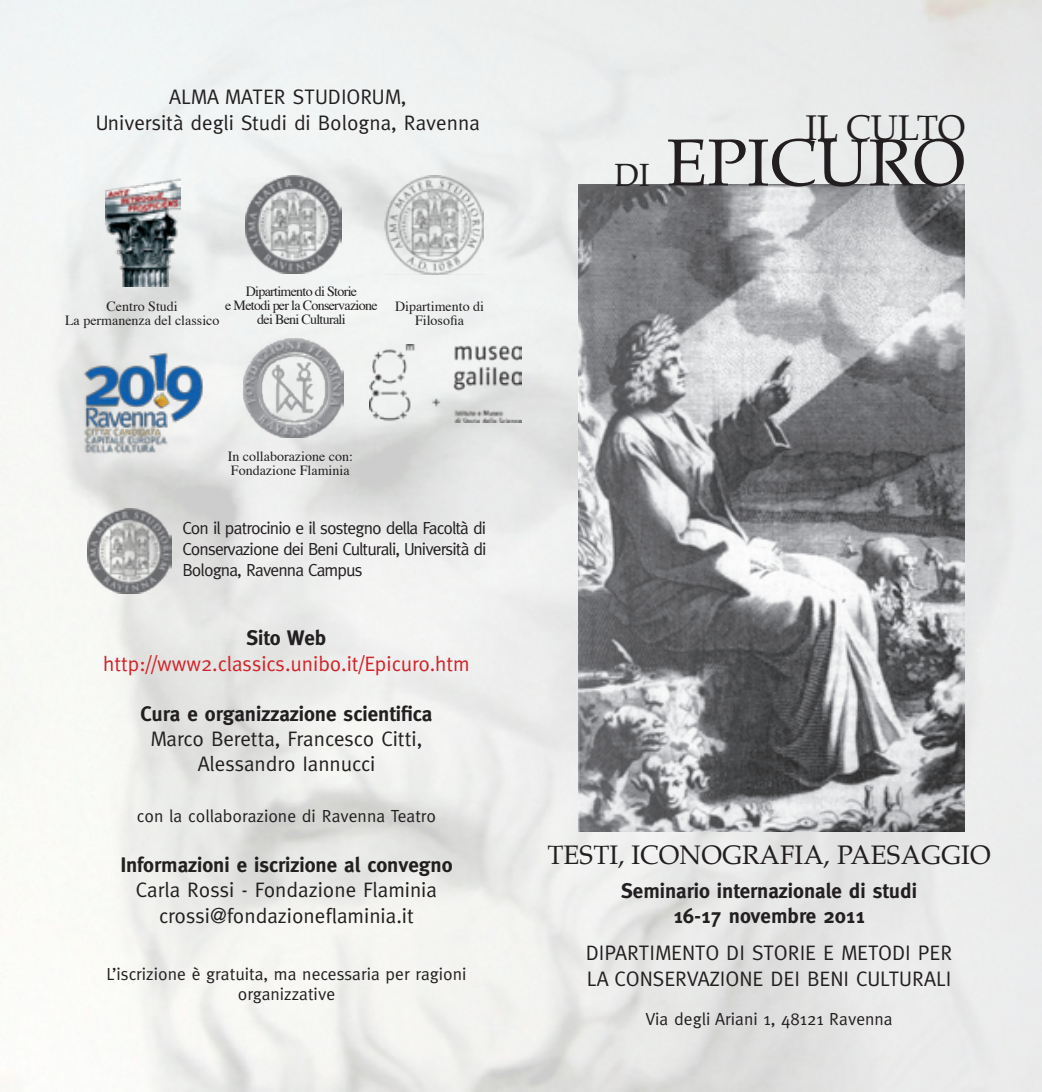
<style>
.page{position:relative;width:1042px;height:1092px;background:#fff}
.page>*{position:absolute;margin:0;border:0;box-sizing:border-box;transform-origin:0 0}
.t1{font:66.5px "Palatino";color:#231f20}
.t2{font:35px "Palatino";color:#231f20}
.t3{font:26.25px "Palatino";color:#231f20}
.t4{font:21px/25.2px "Meta";color:#231f20;text-align:center}
.t5{font:700 21px/25.2px "Meta";color:#231f20;text-align:center}
.t6{font:21px "Meta";color:#d1232a}
.t7{font:17.5px/21px "Meta";color:#231f20;text-align:center}
.t8{font:14px/14px "Times";color:#231f20;text-align:center}
.t9{font:14px/14px "Times";letter-spacing:-.05em;color:#231f20;text-align:center}
.s1{font-size:31.5px}
</style>
<div class="page">
<img style="left:0;top:0;width:1042px;height:1091px">
<img style="left:579px;top:185px;width:385px;height:646px">
<img style="left:106px;top:176px;width:74px;height:111px">
<img style="left:245px;top:176px;width:97px;height:97px">
<img style="left:88px;top:508px;width:84px;height:85px">
<img style="left:384px;top:175px;width:100px;height:99px">
<img style="left:76px;top:345px;width:129px;height:113px">
<img style="left:244px;top:339px;width:99px;height:98px">
<img style="left:369px;top:345px;width:153px;height:77px">
<p class="t4" style="left:96px;top:84px;width:385px">ALMA MATER STUDIORUM,<br>Università degli Studi di Bologna, Ravenna</p>
<p class="t9" style="left:225px;top:283px;width:154px">Dipartimento di Storie<br>e Metodi per la Conservazione dei Beni Culturali</p>
<p class="t8" style="left:65px;top:298px;width:156px">Centro Studi<br>La permanenza del classico</p>
<p class="t8" style="left:395px;top:298px;width:91px">Dipartimento di<br>Filosofia</p>
<p class="t8" style="left:228px;top:447px;width:127px;text-align:left">In collaborazione con:<br>Fondazione Flaminia</p>
<p class="t7" style="left:182px;top:517px;width:306px;text-align:justify">Con il patrocinio e il sostegno della Facoltà di Conservazione dei Beni Culturali, Università di Bologna, Ravenna Campus</p>
<p class="t5" style="left:246px;top:625px;width:82px">Sito Web</p>
<p class="t6" style="left:103px;top:651px;width:368px">http://www2.classics.unibo.it/Epicuro.htm</p>
<p class="t5" style="left:141px;top:701px;width:293px">Cura e organizzazione scientifica</p>
<p class="t4" style="left:151px;top:726px;width:273px">Marco Beretta, Francesco Citti,<br>Alessandro Iannucci</p>
<p class="t7" style="left:137px;top:805px;width:301px">con la collaborazione di Ravenna Teatro</p>
<p class="t5" style="left:120px;top:852px;width:334px">Informazioni e iscrizione al convegno</p>
<p class="t4" style="left:136px;top:877px;width:303px">Carla Rossi - Fondazione Flaminia crossi@fondazioneflaminia.it</p>
<p class="t7" style="left:106px;top:964px;width:362px;line-height:19.2px">L’iscrizione è gratuita, ma necessaria per ragioni organizzative</p>
<h2 class="t2" style="left:805px;top:99px;width:161px">IL CULTO</h2>
<h1 class="t1" style="left:615px;top:108px;width:352px"><span class="s1">DI</span> EPICURO</h1>
<h3 class="t3" style="left:547px;top:832px;width:429px">TESTI, ICONOGRAFIA, PAESAGGIO</h3>
<p class="t5" style="left:621px;top:877px;width:297px">Seminario internazionale di studi<br>16-17 novembre 2011</p>
<p class="t4" style="left:586px;top:940px;width:368px;text-align:left">DIPARTIMENTO DI STORIE E METODI PER<br>LA CONSERVAZIONE DEI BENI CULTURALI</p>
<p class="t7" style="left:645px;top:1007px;width:248px">Via degli Ariani 1, 48121 Ravenna</p>
</div>
